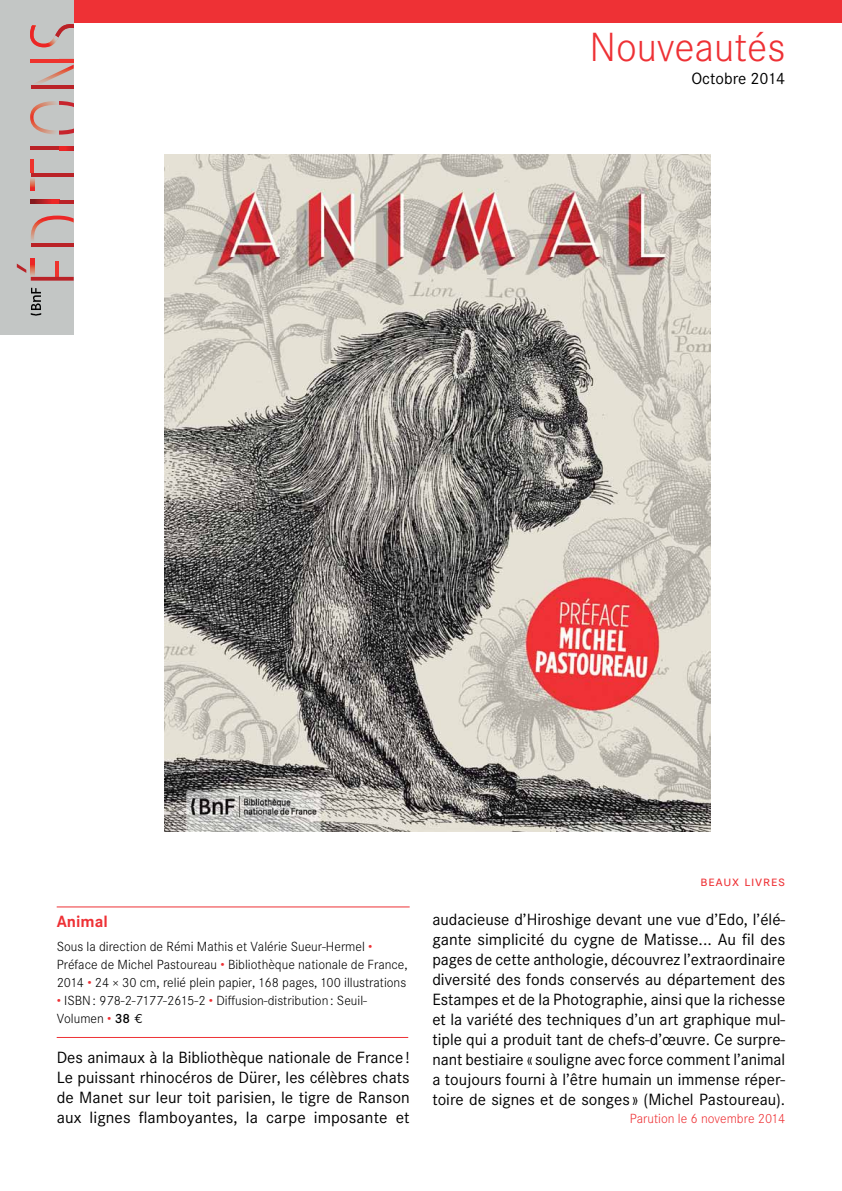
<style>
.page{position:relative;width:842px;height:1191px;background:#fff}
.page>*{position:absolute;margin:0;border:0;box-sizing:border-box;transform-origin:0 0}
.t1{font:300 40px "Corporate SBQ3";color:#ee3135}
.t2{font:16px/20px "Corporate SBQ3";color:#000;text-align:justify}
.t3{font:700 16px "Corporate SBQ3";color:#ee3135}
.t4{font:14px "Corporate Expert SBQ4";letter-spacing:.05em;color:#ee3135}
.t5{font:300 13px/18px "Corporate SBQ3";color:#000}
.t6{font:300 13px "Corporate SBQ3";color:#ee3135}
.s1{color:#ee3135}
.s2{font-weight:500}
.s3{font-family:"BN Flogo";font-weight:400}
</style>
<div class="page">
<hr style="left:57px;top:906px;width:353px;height:1px;background:#ee3135">
<img style="left:164px;top:154px;width:547px;height:677px">
<div style="left:0;top:0;width:842px;height:23px;background:#ee3135"></div>
<hr style="left:57px;top:1037px;width:351px;height:1px;background:#ee3135">
<div style="left:0;top:0;width:74px;height:334px;background:#c3c6c5"></div>
<svg style="left:34px;top:64px;width:40px;height:20px"></svg>
<svg style="left:31px;top:200px;width:28px;height:3px"></svg>
<svg style="left:59px;top:146px;width:15px;height:4px"></svg>
<hr style="left:31px;top:146px;width:28px;height:4px;background:#ba2227">
<svg style="left:30px;top:24px;width:44px;height:23px"></svg>
<svg style="left:30px;top:101px;width:44px;height:34px"></svg>
<svg style="left:31px;top:178px;width:3px;height:13px"></svg>
<hr style="left:31px;top:173px;width:43px;height:4px;background:#ba2227">
<hr style="left:31px;top:159px;width:3px;height:14px;background:#ee332d">
<hr style="left:59px;top:200px;width:15px;height:3px;background:#ba2227">
<svg style="left:31px;top:216px;width:43px;height:25px"></svg>
<hr style="left:31px;top:243px;width:43px;height:3px;background:#ba2227">
<hr style="left:56px;top:261px;width:3px;height:16px;background:#ee332d">
<hr style="left:31px;top:258px;width:3px;height:19px;background:#ec2626">
<svg style="left:17px;top:263px;width:57px;height:18px"></svg>
<svg style="left:31px;top:288px;width:10px;height:28px"></svg>
<hr style="left:31px;top:85px;width:43px;height:4px;background:#ba2227">
<hr style="left:31px;top:59px;width:43px;height:4px;background:#ee332d">
<h1 class="t1" style="left:589px;top:24px;width:197px">Nouveautés</h1>
<p class="t2" style="left:691px;top:69px;width:95px">Octobre 2014</p>
<p class="t3" style="left:57px;top:912px;width:53px">Animal</p>
<p class="t5" style="left:57px;top:937px;width:353px">Sous la direction de Rémi Mathis et Valérie Sueur-Hermel <span class="s1">•<br></span>Préface de Michel Pastoureau <span class="s1">•</span> Bibliothèque nationale de France,<br>2014 <span class="s1">•</span> 24 × 30 cm, relié plein papier, 168 pages, 100 illustrations</p>
<p class="t5" style="left:57px;top:991px;width:312px"><span class="s1">•</span> ISBN: 978-2-7177-2615-2 <span class="s1">•</span> Diffusion-distribution: Seuil-<br>Volumen <span class="s1">•</span> <span class="s2">38</span> <span class="s3">g</span></p>
<p class="t2" style="left:57px;top:1047px;width:354px">Des animaux à la Bibliothèque nationale de France!<br>Le puissant rhinocéros de Dürer, les célèbres chats de Manet sur leur toit parisien, le tigre de Ranson aux lignes flamboyantes, la carpe imposante et</p>
<p class="t4" style="left:701px;top:873px;width:86px">beaux livres</p>
<p class="t2" style="left:432px;top:909px;width:354px">audacieuse d’Hiroshige devant une vue d’Edo, l’élé&shy;gante simplicité du cygne de Matisse... Au fil des pages de cette anthologie, découvrez l’extraordinaire diversité des fonds conservés au département des Estampes et de la Photographie, ainsi que la richesse et la variété des techniques d’un art graphique mul&shy;tiple qui a produit tant de chefs-d’œuvre. Ce surpre&shy;nant bestiaire « souligne avec force comment l’animal a toujours fourni à l’être humain un immense réper&shy;toire de signes et de songes » (Michel Pastoureau).</p>
<p class="t6" style="left:630px;top:1110px;width:157px">Parution le 6 novembre 2014</p>
</div>
